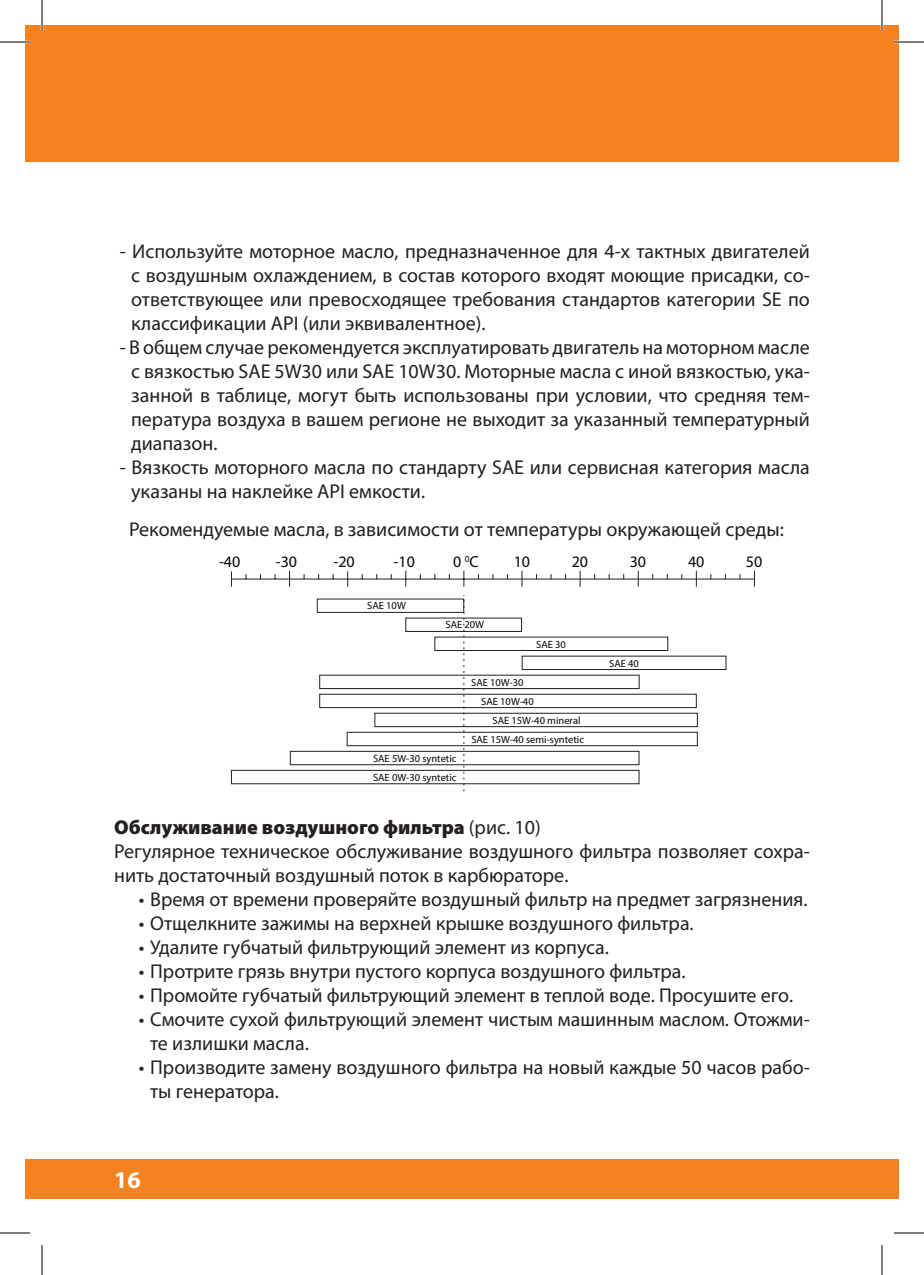
<style>
.page{position:relative;width:924px;height:1275px;background:#fff}
.page>*{position:absolute;margin:0;border:0;box-sizing:border-box;transform-origin:0 0}
.t1{font:700 24px "Myriad Pro";color:#fff}
.t2{font:20px/24px "Myriad Pro";color:#231f20}
.t3{font:16px "Myriad Pro";color:#050504}
.t4{font:10.4px/19px "Myriad Pro";color:#050504}
.s1{font-weight:900}
</style>
<div class="page">
<div style="left:25px;top:25px;width:873px;height:136px;background:#f58220"></div>
<div style="left:25px;top:1159px;width:873px;height:40px;background:#f58220"></div>
<hr style="left:231px;top:578px;width:523px;height:1px;background:#231f20">
<svg style="left:231px;top:571px;width:1px;height:16px"></svg>
<svg style="left:289px;top:571px;width:1px;height:16px"></svg>
<svg style="left:347px;top:571px;width:1px;height:16px"></svg>
<svg style="left:405px;top:571px;width:1px;height:16px"></svg>
<svg style="left:463px;top:571px;width:1px;height:16px"></svg>
<svg style="left:463px;top:595px;width:1px;height:197px"></svg>
<svg style="left:521px;top:571px;width:1px;height:16px"></svg>
<svg style="left:579px;top:571px;width:1px;height:16px"></svg>
<svg style="left:637px;top:571px;width:1px;height:16px"></svg>
<svg style="left:695px;top:571px;width:1px;height:16px"></svg>
<div style="left:316px;top:598px;width:148px;height:15px;border:1px solid #231f20"></div>
<div style="left:405px;top:617px;width:117px;height:15px;border:1px solid #231f20"></div>
<div style="left:434px;top:636px;width:234px;height:15px;border:1px solid #231f20"></div>
<div style="left:521px;top:655px;width:205px;height:15px;border:1px solid #231f20"></div>
<div style="left:319px;top:674px;width:320px;height:15px;border:1px solid #231f20"></div>
<div style="left:319px;top:693px;width:377px;height:15px;border:1px solid #231f20"></div>
<div style="left:374px;top:713px;width:323px;height:14px;border:1px solid #231f20"></div>
<div style="left:346px;top:732px;width:351px;height:14px;border:1px solid #231f20"></div>
<div style="left:290px;top:751px;width:349px;height:14px;border:1px solid #231f20"></div>
<div style="left:231px;top:770px;width:408px;height:14px;border:1px solid #231f20"></div>
<hr style="left:0;top:41px;width:30px;height:2px;background:#fff">
<hr style="left:893px;top:41px;width:30px;height:2px;background:#fff">
<hr style="left:41px;top:0;width:2px;height:30px;background:#fff">
<hr style="left:880px;top:0;width:2px;height:30px;background:#fff">
<hr style="left:0;top:42px;width:30px;height:1px;background:#000">
<hr style="left:893px;top:42px;width:30px;height:1px;background:#000">
<hr style="left:0;top:1232px;width:30px;height:1px;background:#000">
<hr style="left:893px;top:1232px;width:30px;height:1px;background:#000">
<hr style="left:42px;top:0;width:1px;height:30px;background:#000">
<hr style="left:42px;top:1245px;width:1px;height:30px;background:#000">
<hr style="left:881px;top:0;width:1px;height:30px;background:#000">
<hr style="left:881px;top:1245px;width:1px;height:30px;background:#000">
<p class="t2" style="left:131px;top:239px;width:680px;text-align:justify;text-indent:-11px">- Используйте моторное масло, предназначенное для 4-х тактных двигателей с воздушным охлаждением, в состав которого входят моющие присадки, со&shy;ответствующее или превосходящее требования стандартов категории SE по классификации API (или эквивалентное).</p>
<p class="t2" style="left:131px;top:335px;width:680px;text-align:justify;text-indent:-11px">- В общем случае рекомендуется эксплуатировать двигатель на моторном масле с вязкостью SAE 5W30 или SAE 10W30. Моторные масла с иной вязкостью, ука&shy;занной в таблице, могут быть использованы при условии, что средняя тем&shy;пература воздуха в вашем регионе не выходит за указанный температурный диапазон.</p>
<p class="t2" style="left:131px;top:455px;width:680px;text-indent:-11px">- Вязкость моторного масла по стандарту SAE или сервисная категория масла указаны на наклейке API емкости.</p>
<p class="t2" style="left:129px;top:517px;width:656px">Рекомендуемые масла, в зависимости от температуры окружающей среды:</p>
<p class="t3" style="left:219px;top:551px;width:23px">-40</p>
<p class="t3" style="left:276px;top:551px;width:23px">-30</p>
<p class="t3" style="left:333px;top:551px;width:23px">-20</p>
<p class="t3" style="left:393px;top:551px;width:23px">-10</p>
<p class="t3" style="left:453px;top:551px;width:27px">0 <sup>0</sup>С</p>
<p class="t3" style="left:513px;top:551px;width:18px">10</p>
<p class="t3" style="left:571px;top:551px;width:18px">20</p>
<p class="t3" style="left:629px;top:551px;width:18px">30</p>
<p class="t3" style="left:687px;top:551px;width:18px">40</p>
<p class="t3" style="left:745px;top:551px;width:18px">50</p>
<p class="t4" style="left:367px;top:596px;width:40px">SAE 10W</p>
<p class="t4" style="left:445px;top:615px;width:40px">SAE 20W</p>
<p class="t4" style="left:536px;top:634px;width:31px">SAE 30</p>
<p class="t4" style="left:609px;top:653px;width:31px">SAE 40</p>
<p class="t4" style="left:471px;top:672px;width:54px">SAE 10W-30</p>
<p class="t4" style="left:481px;top:691px;width:54px">SAE 10W-40</p>
<p class="t4" style="left:492px;top:710px;width:89px">SAE 15W-40 mineral</p>
<p class="t4" style="left:471px;top:729px;width:114px">SAE 15W-40 semi-syntetic</p>
<p class="t4" style="left:373px;top:748px;width:85px">SAE 5W-30 syntetic<br>SAE 0W-30 syntetic</p>
<p class="t2" style="left:114px;top:815px;width:697px"><span class="s1">Обслуживание воздушного фильтра</span> (рис. 10)<br>Регулярное техническое обслуживание воздушного фильтра позволяет сохра&shy;нить достаточный воздушный поток в карбюраторе.</p>
<p class="t2" style="left:139px;top:887px;width:670px">• Время от времени проверяйте воздушный фильтр на предмет загрязнения.</p>
<p class="t2" style="left:139px;top:911px;width:556px">• Отщелкните зажимы на верхней крышке воздушного фильтра.</p>
<p class="t2" style="left:139px;top:935px;width:471px">• Удалите губчатый фильтрующий элемент из корпуса.</p>
<p class="t2" style="left:139px;top:959px;width:548px">• Протрите грязь внутри пустого корпуса воздушного фильтра.</p>
<p class="t2" style="left:139px;top:983px;width:655px">• Промойте губчатый фильтрующий элемент в теплой воде. Просушите его.</p>
<p class="t2" style="left:150px;top:1007px;width:661px;text-indent:-11px">• Смочите сухой фильтрующий элемент чистым машинным маслом. Отожми&shy;те излишки масла.</p>
<p class="t2" style="left:150px;top:1055px;width:661px;text-indent:-11px">• Производите замену воздушного фильтра на новый каждые 50 часов рабо&shy;ты генератора.</p>
<p class="t1" style="left:114px;top:1164px;width:28px">16</p>
</div>
